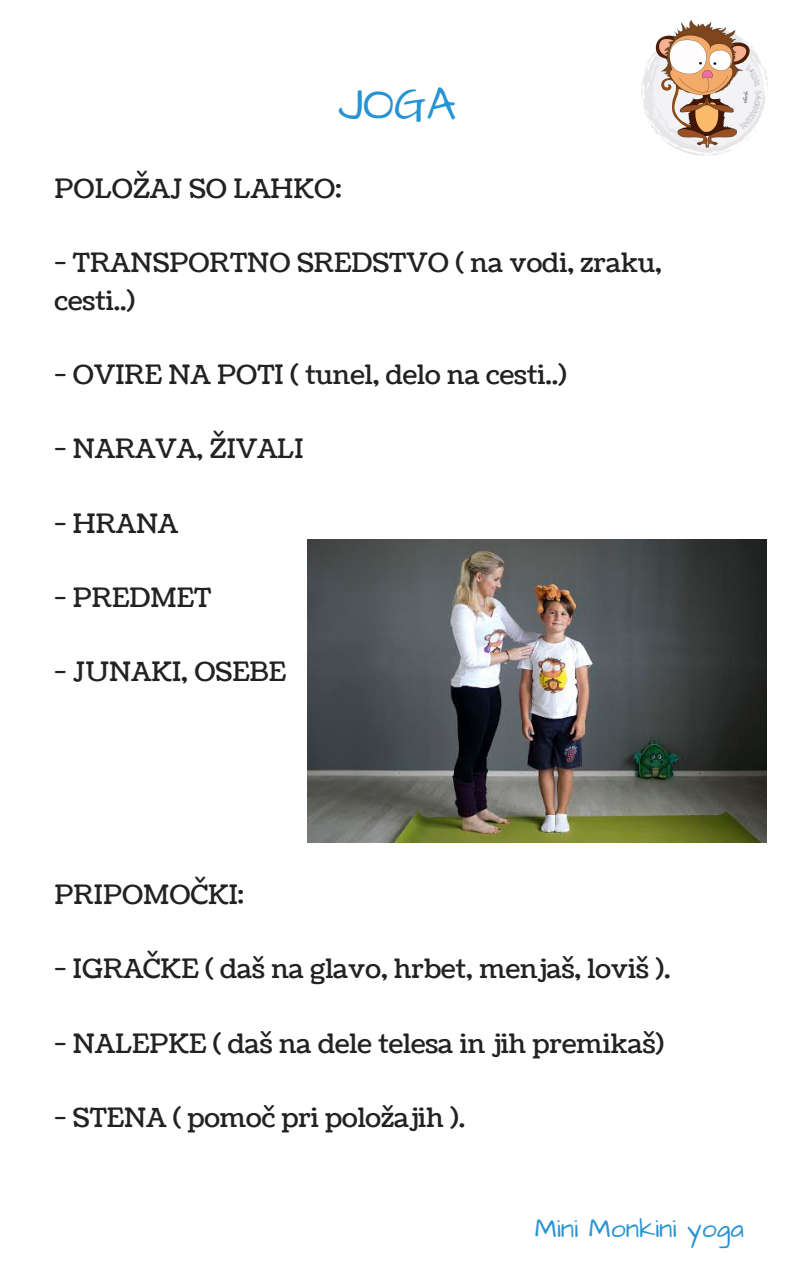
<style>
.page{position:relative;width:794px;height:1266px;background:#fff}
.page>*{position:absolute;margin:0;border:0;box-sizing:border-box;transform-origin:0 0}
.t1{font:46.42px "Architects Daughter";color:#2693d3}
.t2{font:26.55px/37.1px "Coustard";color:#222}
.t3{font:26.55px "Architects Daughter";color:#2693d3}
</style>
<div class="page">
<img style="left:641px;top:20px;width:125px;height:135px">
<img style="left:307px;top:540px;width:458px;height:302px">
<h1 class="t1" style="left:338px;top:73px;width:119px">JOGA</h1>
<p class="t2" style="left:55px;top:171px;width:288px">POLOŽAJ SO LAHKO:</p>
<p class="t2" style="left:55px;top:245px;width:608px">- TRANSPORTNO SREDSTVO ( na vodi, zraku, cesti..)</p>
<p class="t2" style="left:55px;top:357px;width:513px">- OVIRE NA POTI ( tunel, delo na cesti..)</p>
<p class="t2" style="left:55px;top:431px;width:250px">- NARAVA, ŽIVALI</p>
<p class="t2" style="left:55px;top:505px;width:125px">- HRANA</p>
<p class="t2" style="left:55px;top:580px;width:158px">- PREDMET</p>
<p class="t2" style="left:55px;top:654px;width:233px">- JUNAKI, OSEBE</p>
<p class="t2" style="left:55px;top:877px;width:191px">PRIPOMOČKI:</p>
<p class="t2" style="left:55px;top:951px;width:617px">- IGRAČKE ( daš na glavo, hrbet, menjaš, loviš ).</p>
<p class="t2" style="left:55px;top:1025px;width:610px">- NALEPKE ( daš na dele telesa in jih premikaš)</p>
<p class="t2" style="left:55px;top:1100px;width:412px">- STENA ( pomoč pri položajih ).</p>
<p class="t3" style="left:534px;top:1211px;width:210px">Mini Monkini yoga</p>
</div>
